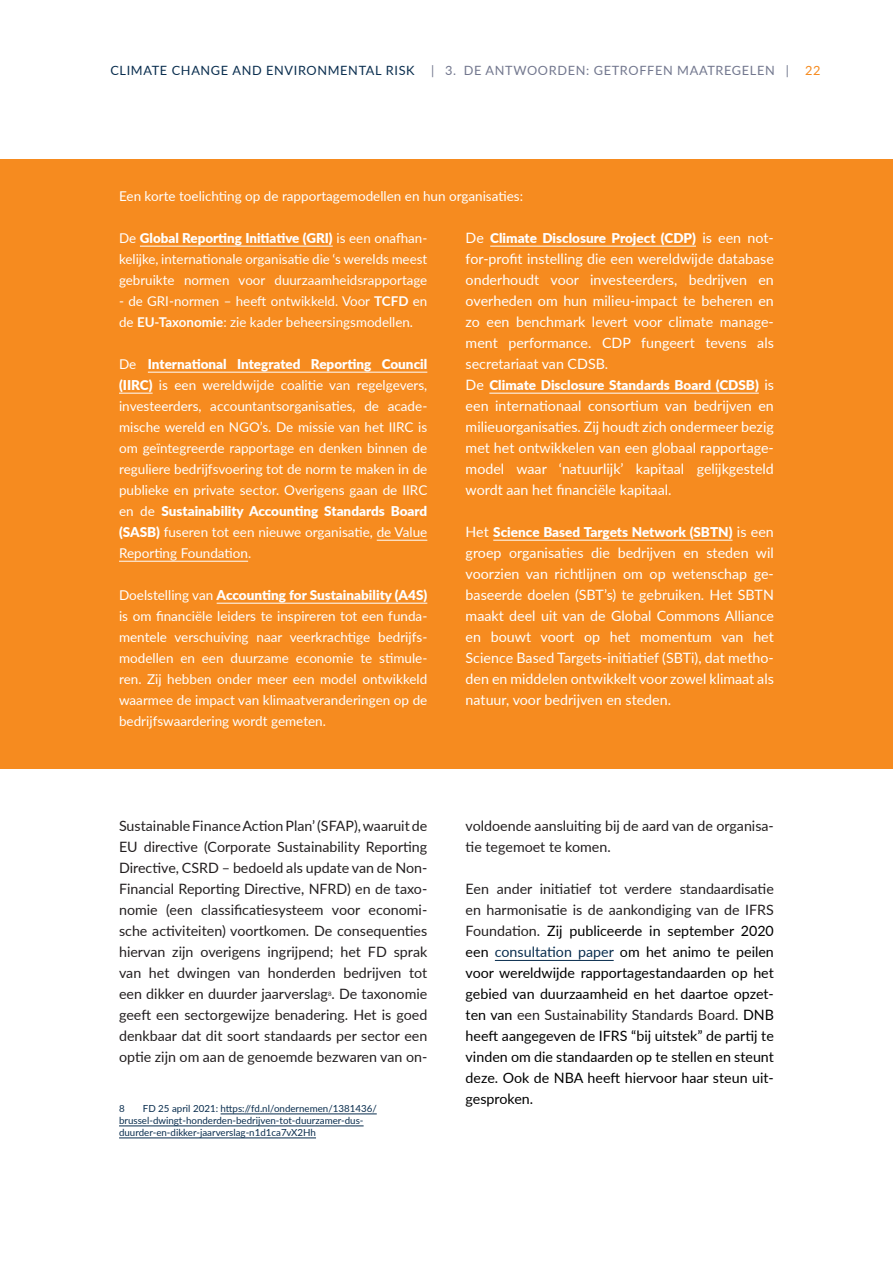
<style>
.page{position:relative;width:893px;height:1263px;background:#fff}
.page>*{position:absolute;margin:0;border:0;box-sizing:border-box;transform-origin:0 0}
._0_plat{font:14.25px/21px "Lato";color:#fff;text-align:justify}
._0_plat-2{font:14.25px/21px "Lato";color:#231f20;text-align:justify}
._0_plat-3{font:14.25px/21px "Lato";color:#000;text-align:justify}
._0_plat-4{font:13.5px/21px "Lato";color:#fff;text-align:justify}
._0_plat-5{font:900 13.5px "Lato";color:#fff}
._0_plat-6{font:12.75px "Lato";letter-spacing:.05em;color:#72778e}
._0_plat-7{font:12.75px "Lato";letter-spacing:.05em;color:#092d4e}
._0_plat-8{font:12.75px "Lato";color:#f68b1f}
.voetnoot{font:9.75px/12px "Lato";color:#092d4e}
._0_plat-9{font:6.15px "Lato";color:#1d1d1b}
.s1{font-weight:400;font-size:14.25px}
.s2{font-weight:900}
.s3{font-weight:700}
.s4{color:#231f20}
.s5{color:#092d4e}
</style>
<div class="page">
<div style="left:0;top:159px;width:893px;height:609px;background:#f68b1f"></div>
<hr style="left:221px;top:1114px;width:156px;height:1px;background:#092d4e">
<hr style="left:119px;top:1126px;width:245px;height:1px;background:#092d4e">
<hr style="left:119px;top:1138px;width:197px;height:1px;background:#092d4e">
<hr style="left:495px;top:960px;width:119px;height:1px;background:#092d4e">
<hr style="left:490px;top:246px;width:206px;height:1px;background:#fff">
<hr style="left:489px;top:393px;width:270px;height:1px;background:#fff">
<hr style="left:493px;top:540px;width:239px;height:1px;background:#fff">
<hr style="left:140px;top:246px;width:193px;height:1px;background:#fff">
<hr style="left:148px;top:372px;width:279px;height:1px;background:#fff">
<hr style="left:119px;top:393px;width:34px;height:1px;background:#fff">
<hr style="left:377px;top:540px;width:50px;height:1px;background:#fff">
<hr style="left:119px;top:561px;width:129px;height:1px;background:#fff">
<hr style="left:217px;top:603px;width:210px;height:1px;background:#fff">
<p class="_0_plat-7" style="left:110px;top:61px;width:306px">CLIMATE CHANGE AND ENVIRONMENTAL RISK</p>
<p class="_0_plat-6" style="left:431px;top:61px;width:359px">| 3. DE ANTWOORDEN: GETROFFEN MAATREGELEN |</p>
<p class="_0_plat-8" style="left:805px;top:61px;width:17px">22</p>
<p class="_0_plat-4" style="left:119px;top:185px;width:406px">Een korte toelichting op de rapportagemodellen en hun organisaties:</p>
<p class="_0_plat-5" style="left:466px;top:228px;width:310px"><span class="s1">De</span> Climate Disclosure Project (CDP) <span class="s1">is een not-</span></p>
<p class="_0_plat" style="left:466px;top:248px;width:310px">for-profit instelling die een wereldwijde database onderhoudt voor investeerders, bedrijven en overheden om hun milieu-impact te beheren en zo een benchmark levert voor climate manage&shy;ment performance. CDP fungeert tevens als secretariaat van CDSB.</p>
<p class="_0_plat-5" style="left:466px;top:375px;width:310px"><span class="s1">De</span> Climate Disclosure Standards Board (CDSB) <span class="s1">is</span></p>
<p class="_0_plat" style="left:466px;top:395px;width:310px;text-align:left">een internationaal consortium van bedrijven en milieuorganisaties. Zij houdt zich ondermeer bezig met het ontwikkelen van een globaal rapportage&shy;model waar ‘natuurlijk’ kapitaal gelijkgesteld wordt aan het financiële kapitaal.</p>
<p class="_0_plat-5" style="left:466px;top:522px;width:310px"><span class="s1">Het</span> Science Based Targets Network (SBTN) <span class="s1">is een</span></p>
<p class="_0_plat" style="left:466px;top:542px;width:310px">groep organisaties die bedrijven en steden wil voorzien van richtlijnen om op wetenschap ge&shy;baseerde doelen (SBT’s) te gebruiken. Het SBTN maakt deel uit van de Global Commons Alliance en bouwt voort op het momentum van het Science Based Targets-initiatief (SBTi), dat metho&shy;den en middelen ontwikkelt voor zowel klimaat als natuur, voor bedrijven en steden.</p>
<p class="_0_plat-4" style="left:119px;top:227px;width:310px">De <span class="s2">Global Reporting Initiative (GRI)</span> is een onafhan&shy;kelijke, internationale organisatie die ‘s werelds meest gebruikte normen voor duurzaamheidsrapportage</p>
<p class="_0_plat-4" style="left:119px;top:290px;width:310px">- de GRI-normen – heeft ontwikkeld. Voor <span class="s3">TCFD</span> en de <span class="s3">EU-Taxonomie</span>: zie kader beheersingsmodellen.</p>
<p class="_0_plat-4" style="left:119px;top:353px;width:310px">De <span class="s2">International Integrated Reporting Council (IIRC)</span> is een wereldwijde coalitie van regelgevers, investeerders, accountantsorganisaties, de acade&shy;mische wereld en NGO’s. De missie van het IIRC is om geïntegreerde rapportage en denken binnen de reguliere bedrijfsvoering tot de norm te maken in de publieke en private sector. Overigens gaan de IIRC en de <span class="s2">Sustainability Accounting Standards Board (SASB)</span> fuseren tot een nieuwe organisatie, de Value Reporting Foundation.</p>
<p class="_0_plat-4" style="left:119px;top:584px;width:310px;text-align:left">Doelstelling van <span class="s2">Accounting for Sustainability (A4S) </span>is om financiële leiders te inspireren tot een funda&shy;mentele verschuiving naar veerkrachtige bedrijfs&shy;modellen en een duurzame economie te stimule&shy;ren. Zij hebben onder meer een model ontwikkeld waarmee de impact van klimaatveranderingen op de bedrijfswaardering wordt gemeten.</p>
<p class="_0_plat-2" style="left:119px;top:815px;width:310px">Sustainable Finance Action Plan’ (SFAP), waaruit de EU directive (Corporate Sustainability Reporting Directive, CSRD – bedoeld als update van de Non-Financial Reporting Directive, NFRD) en de taxo&shy;nomie (een classificatiesysteem voor economi&shy;sche activiteiten) voortkomen. De consequenties hiervan zijn overigens ingrijpend; het FD sprak van het dwingen van honderden bedrijven tot een dikker en duurder jaarverslag . De taxonomie</p>
<p class="_0_plat-9" style="left:328px;top:989px;width:5px">8</p>
<p class="_0_plat-2" style="left:119px;top:1004px;width:310px">geeft een sectorgewijze benadering. Het is goed denkbaar dat dit soort standaards per sector een optie zijn om aan de genoemde bezwaren van on-</p>
<p class="voetnoot" style="left:119px;top:1102px;width:7px">8</p>
<p class="voetnoot" style="left:119px;top:1102px;width:259px;text-indent:24px">FD 25 april 2021: https://fd.nl/ondernemen/1381436/ brussel-dwingt-honderden-bedrijven-tot-duurzamer-dus&shy;duurder-en-dikker-jaarverslag-n1d1ca7vX2Hh</p>
<p class="_0_plat-2" style="left:466px;top:815px;width:310px">voldoende aansluiting bij de aard van de organisa&shy;tie tegemoet te komen.</p>
<p class="_0_plat-3" style="left:466px;top:878px;width:310px"><span class="s4">Een ander initiatief tot verdere standaardisatie en harmonisatie is de aankondiging van de IFRS Foundation.</span> Zij publiceerde in september 2020 een <span class="s5">consultation paper</span> om het animo te peilen voor wereldwijde rapportagestandaarden op het gebied van duurzaamheid en het daartoe opzet&shy;ten van <span class="s4">een Sustainability Standards Board.</span> DNB heeft aangegeven de IFRS “bij uitstek” de partij te vinden om die standaarden op te stellen en steunt deze. Ook de NBA heeft hiervoor haar steun uit&shy;gesproken.</p>
</div>
